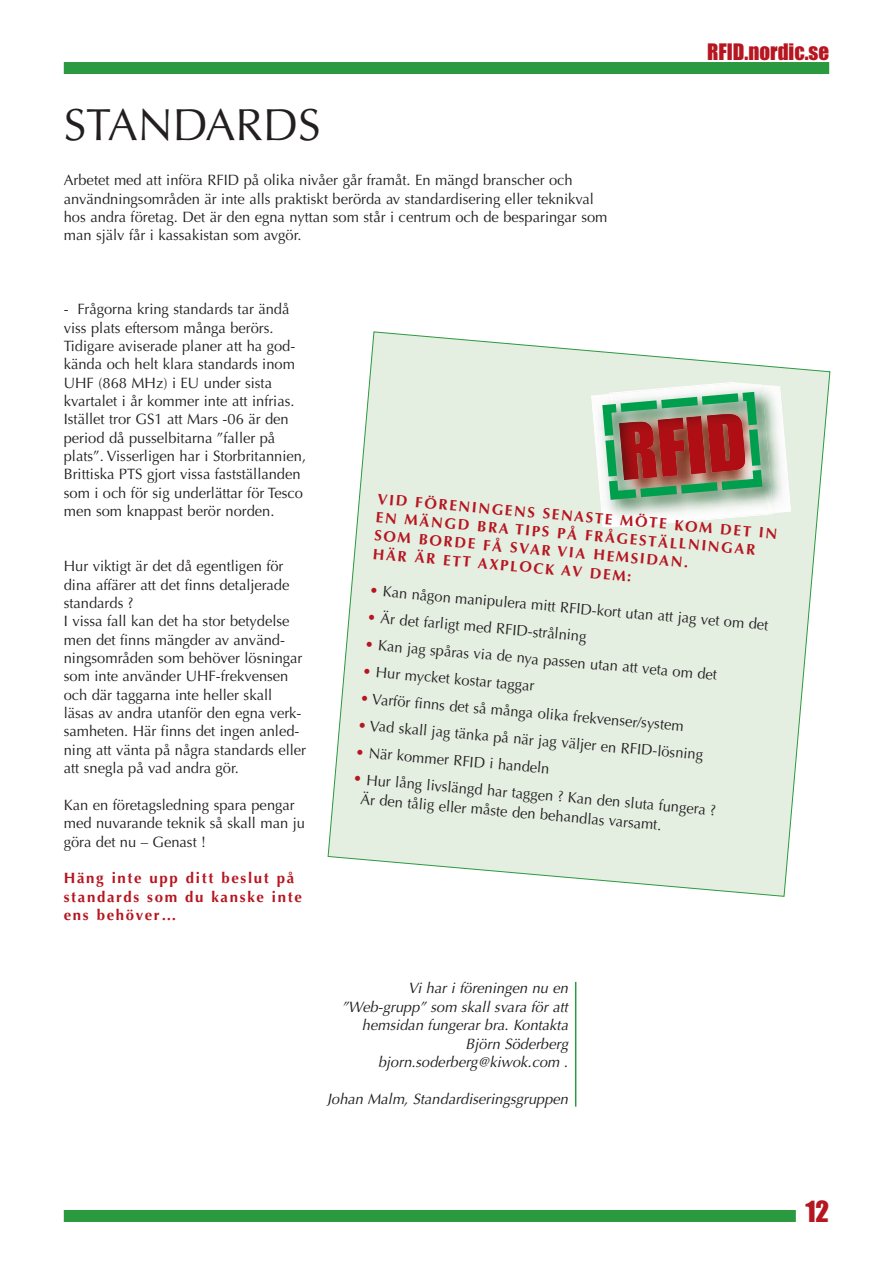
<style>
.page{position:relative;width:893px;height:1263px;background:#fff}
.page>*{position:absolute;margin:0;border:0;box-sizing:border-box;transform-origin:0 0}
.t1{font:45px "Optima";color:#231f20}
.t2{font:27px "Impact";color:#b61620}
.t3{font:21px "Impact";color:#b61620}
.t4{font:15px/18.3px "Optima";color:#231f20}
.t5{font:700 15px/18.3px "Optima";letter-spacing:.11em;color:#b61620}
.t6{font:italic 15px/18.3px "Optima";color:#231f20;text-align:right}
.s1{color:#b61620}
</style>
<div class="page">
<svg style="left:327px;top:331px;width:504px;height:566px"></svg>
<div style="left:64px;top:62px;width:765px;height:12px;background:#2b993f"></div>
<div style="left:64px;top:1210px;width:732px;height:12px;background:#2b993f"></div>
<img style="left:591px;top:379px;width:200px;height:149px">
<img style="left:609px;top:381px;width:164px;height:146px">
<svg style="left:602px;top:392px;width:160px;height:108px;background:#8b7760"></svg>
<hr style="left:575px;top:982px;width:1px;height:124px;background:#2b993f">
<h1 class="t1" style="left:64px;top:106px;width:258px">STANDARDS</h1>
<p class="t4" style="left:64px;top:173px;width:545px">Arbetet med att införa RFID på olika nivåer går framåt. En mängd branscher och användningsområden är inte alls praktiskt berörda av standardisering eller teknikval hos andra företag. Det är den egna nyttan som står i centrum och de besparingar som man själv får i kassakistan som avgör.</p>
<h3 class="t3" style="left:707px;top:45px;width:124px">RFID.nordic.se</h3>
<p class="t4" style="left:64px;top:301px;width:244px">- Frågorna kring standards tar ändå viss plats eftersom många berörs.<br>Tidigare aviserade planer att ha god&shy;kända och helt klara standards inom UHF (868 MHz) i EU under sista kvartalet i år kommer inte att infrias.<br>Istället tror GS1 att Mars -06 är den period då pusselbitarna ”faller på plats”. Visserligen har i Storbritannien, Brittiska PTS gjort vissa fastställanden som i och för sig underlättar för Tesco men som knappast berör norden.</p>
<p class="t4" style="left:64px;top:558px;width:244px">Hur viktigt är det då egentligen för dina affärer att det finns detaljerade standards ?<br>I vissa fall kan det ha stor betydelse men det finns mängder av använd&shy;ningsområden som behöver lösningar som inte använder UHF-frekvensen och där taggarna inte heller skall<br>läsas av andra utanför den egna verk&shy;samheten. Här finns det ingen anled&shy;ning att vänta på några standards eller att snegla på vad andra gör.</p>
<p class="t4" style="left:64px;top:797px;width:243px">Kan en företagsledning spara pengar med nuvarande teknik så skall man ju göra det nu – Genast !</p>
<p class="t5" style="left:64px;top:870px;width:240px">Häng inte upp ditt beslut på standards som du kanske inte ens behöver…</p>
<p class="t5" style="left:378px;top:491px;width:403px;rotate:5deg">VID FÖRENINGENS SENASTE MÖTE KOM DET IN EN MÄNGD BRA TIPS PÅ FRÅGESTÄLLNINGAR SOM BORDE FÅ SVAR VIA HEMSIDAN.<br>HÄR ÄR ETT AXPLOCK AV DEM:</p>
<p class="t4" style="left:370px;top:582px;width:402px;rotate:5deg"><span class="s1">•</span> Kan någon manipulera mitt RFID-kort utan att jag vet om det</p>
<p class="t4" style="left:368px;top:609px;width:222px;rotate:5deg"><span class="s1">•</span> Är det farligt med RFID-strålning</p>
<p class="t4" style="left:366px;top:636px;width:355px;rotate:5deg"><span class="s1">•</span> Kan jag spåras via de nya passen utan att veta om det</p>
<p class="t4" style="left:363px;top:663px;width:174px;rotate:5deg"><span class="s1">•</span> Hur mycket kostar taggar</p>
<p class="t4" style="left:361px;top:690px;width:326px;rotate:5deg"><span class="s1">•</span> Varför finns det så många olika frekvenser/system</p>
<p class="t4" style="left:359px;top:717px;width:348px;rotate:5deg"><span class="s1">•</span> Vad skall jag tänka på när jag väljer en RFID-lösning</p>
<p class="t4" style="left:356px;top:744px;width:196px;rotate:5deg"><span class="s1">•</span> När kommer RFID i handeln</p>
<p class="t4" style="left:363px;top:771px;width:357px;line-height:19.5px;text-indent:-9px;rotate:5deg"><span class="s1">•</span> Hur lång livslängd har taggen ? Kan den sluta fungera ?<br>Är den tålig eller måste den behandlas varsamt.</p>
<p class="t6" style="left:342px;top:981px;width:231px">Vi har i föreningen nu en ”Web-grupp” som skall svara för att hemsidan fungerar bra. Kontakta<br>Björn Söderberg bjorn.soderberg@kiwok.com .</p>
<p class="t6" style="left:327px;top:1091px;width:245px">Johan Malm, Standardiseringsgruppen</p>
<h2 class="t2" style="left:805px;top:1202px;width:25px">12</h2>
</div>
